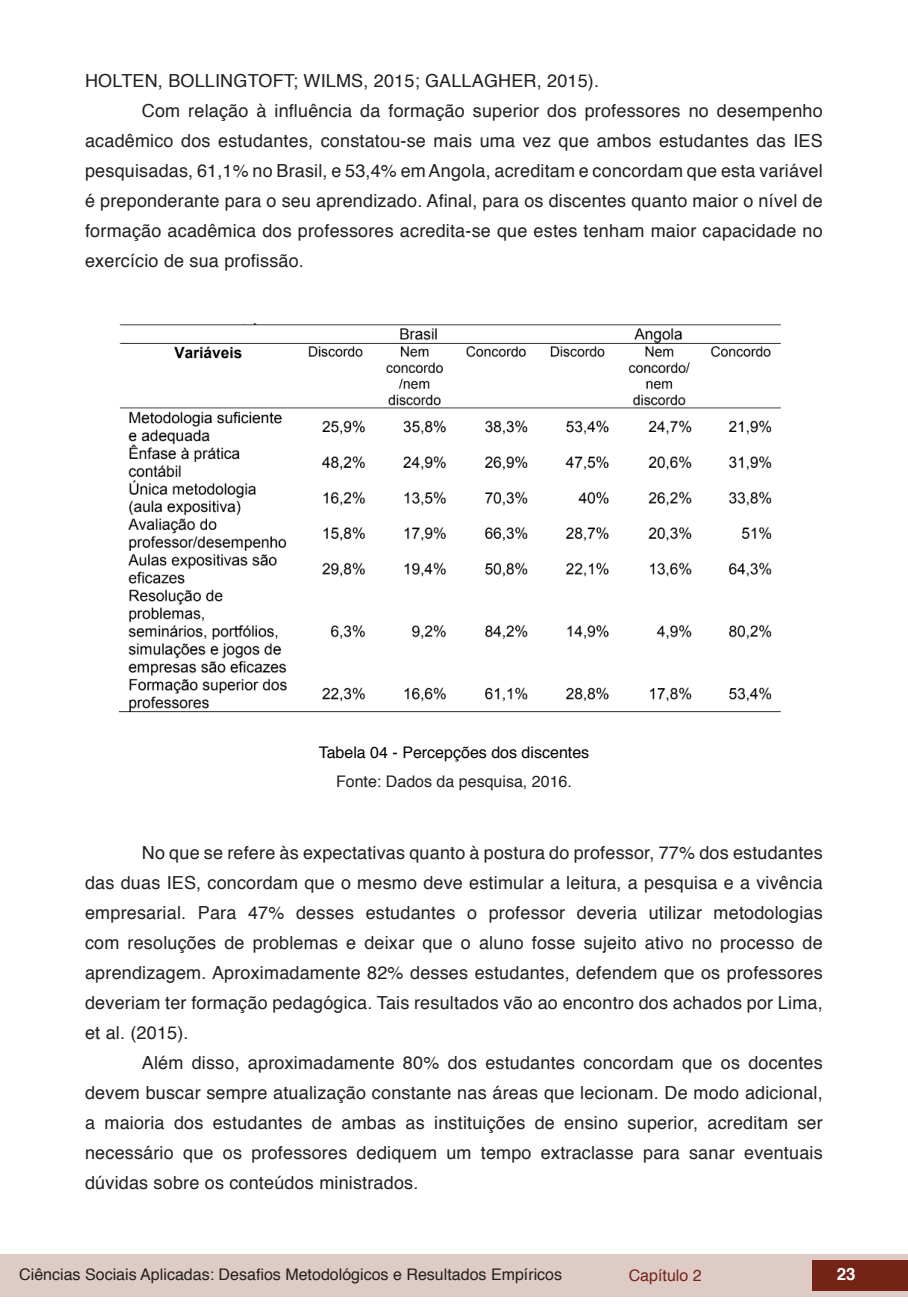
<style>
.page{position:relative;width:908px;height:1304px;background:#fff}
.page>*{position:absolute;margin:0;border:0;box-sizing:border-box;transform-origin:0 0}
.t1{font:18px/30px "Helvetica";letter-spacing:.01em;color:#231f20;text-align:justify}
.t2{font:700 16.8px "Helvetica";color:#fff}
.t3{font:16px "Helvetica";color:#231f20}
.t4{font:16px "Helvetica";color:#000}
.t5{font:16px "Helvetica";color:#752317}
</style>
<div class="page">
<div style="left:0;top:1254px;width:906px;height:43px;background:#decbc6"></div>
<div style="left:812px;top:1261px;width:95px;height:30px;background:#752317"></div>
<img style="left:119px;top:324px;width:662px;height:389px">
<p class="t1" style="left:85px;top:66px;width:515px">HOLTEN, BOLLINGTOFT; WILMS, 2015; GALLAGHER, 2015).</p>
<p class="t1" style="left:142px;top:96px;width:682px">Com relação à influência da formação superior dos professores no desempenho</p>
<p class="t1" style="left:85px;top:126px;width:738px">acadêmico dos estudantes, constatou-se mais uma vez que ambos estudantes das IES</p>
<p class="t1" style="left:85px;top:156px;width:738px">pesquisadas, 61,1% no Brasil, e 53,4% em Angola, acreditam e concordam que esta variável</p>
<p class="t1" style="left:85px;top:186px;width:738px">é preponderante para o seu aprendizado. Afinal, para os discentes quanto maior o nível de</p>
<p class="t1" style="left:85px;top:216px;width:738px">formação acadêmica dos professores acredita-se que estes tenham maior capacidade no</p>
<p class="t1" style="left:85px;top:246px;width:220px">exercício de sua profissão.</p>
<p class="t4" style="left:318px;top:740px;width:272px">Tabela 04 - Percepções dos discentes</p>
<p class="t3" style="left:336px;top:769px;width:237px">Fonte: Dados da pesquisa, 2016.</p>
<p class="t1" style="left:85px;top:838px;width:738px;text-indent:57px">No que se refere às expectativas quanto à postura do professor, 77% dos estudantes das duas IES, concordam que o mesmo deve estimular a leitura, a pesquisa e a vivência empresarial. Para 47% desses estudantes o professor deveria utilizar metodologias com resoluções de problemas e deixar que o aluno fosse sujeito ativo no processo de aprendizagem. Aproximadamente 82% desses estudantes, defendem que os professores deveriam ter formação pedagógica. Tais resultados vão ao encontro dos achados por Lima, et al. (2015).</p>
<p class="t1" style="left:85px;top:1048px;width:738px;text-indent:57px">Além disso, aproximadamente 80% dos estudantes concordam que os docentes devem buscar sempre atualização constante nas áreas que lecionam. De modo adicional, a maioria dos estudantes de ambas as instituições de ensino superior, acreditam ser necessário que os professores dediquem um tempo extraclasse para sanar eventuais dúvidas sobre os conteúdos ministrados.</p>
<p class="t3" style="left:19px;top:1262px;width:544px">Ciências Sociais Aplicadas: Desafios Metodológicos e Resultados Empíricos</p>
<p class="t5" style="left:628px;top:1263px;width:74px">Capítulo 2</p>
<p class="t2" style="left:836px;top:1261px;width:20px">23</p>
</div>
